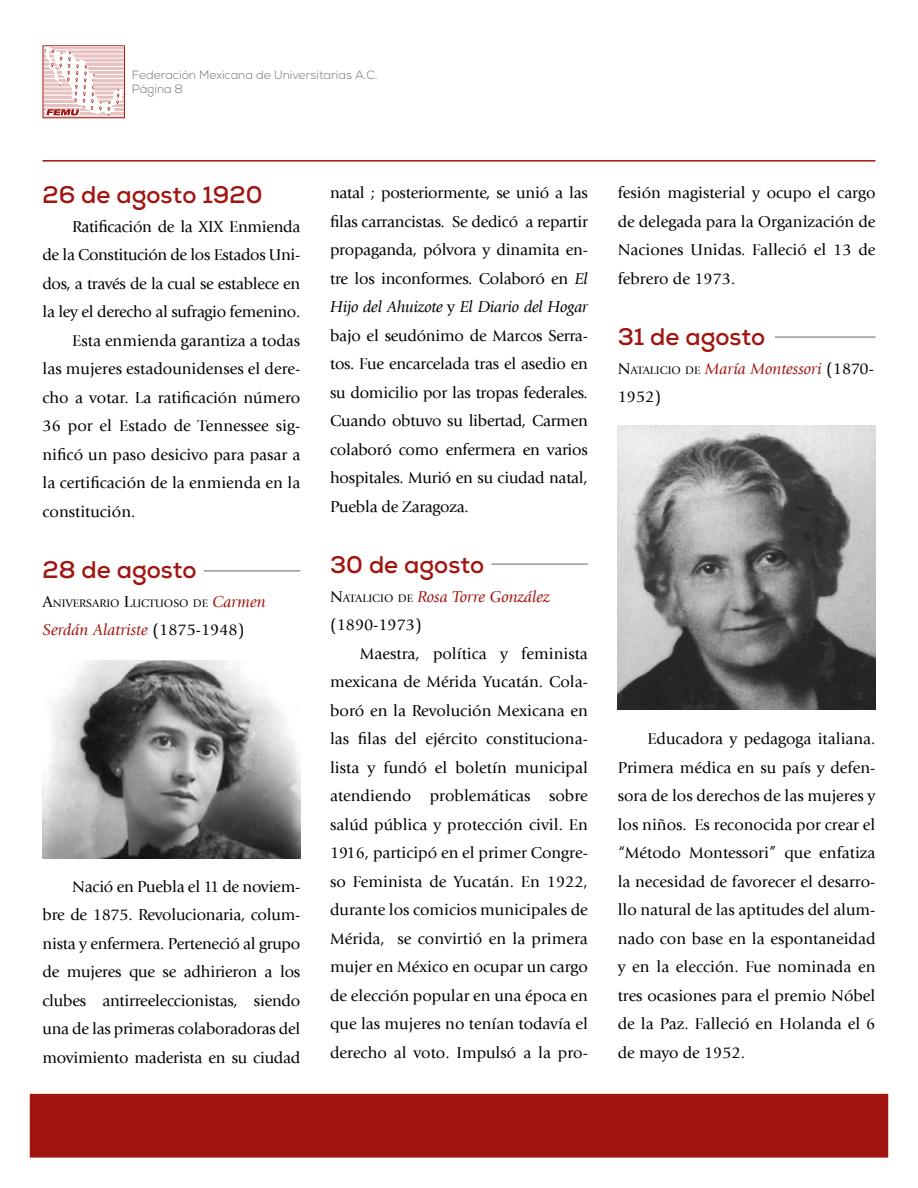
<style>
.page{position:relative;width:918px;height:1188px;background:#fff}
.page>*{position:absolute;margin:0;border:0;box-sizing:border-box;transform-origin:0 0}
.t1{font:700 24px "Nexa";color:#a1140f}
.t2{font:16.5px/28.5px "Giovanni LT";color:#000;text-align:justify}
.t3{font:16.5px "Giovanni LT";letter-spacing:-.02em;color:#000}
.t4{font:italic 16.5px/28.5px "Giovanni LT";color:#a1140f}
.t5{font:300 12px/14.4px "Nexa";color:#707070}
.t6{font:11.55px "Giovanni LT";color:#000}
.s1{font-size:16.5px}
.s2{font-style:italic;font-size:16.5px;color:#a1140f}
.s3{font-style:normal;color:#000}
.s4{font-style:italic}
.s5{font-style:normal;font-size:11.55px;color:#000}
</style>
<div class="page">
<svg style="left:43px;top:45px;width:82px;height:73px"></svg>
<hr style="left:43px;top:160px;width:832px;height:2px;background:#a1140f">
<div style="left:30px;top:1094px;width:858px;height:64px;background:#a1140f"></div>
<hr style="left:775px;top:336px;width:100px;height:2px;background:#000">
<hr style="left:491px;top:563px;width:97px;height:2px;background:#000">
<hr style="left:204px;top:570px;width:96px;height:2px;background:#000">
<img style="left:43px;top:661px;width:257px;height:198px">
<img style="left:618px;top:426px;width:257px;height:283px">
<p class="t5" style="left:132px;top:68px;width:247px">Federación Mexicana de Universitarias A.C.<br>Página 8</p>
<h1 class="t1" style="left:43px;top:180px;width:222px">26 de agosto 1920</h1>
<p class="t3" style="left:72px;top:217px;width:230px">Ratificación de la XIX Enmienda</p>
<p class="t3" style="left:43px;top:246px;width:259px">de la Constitución de los Estados Uni-</p>
<p class="t3" style="left:43px;top:274px;width:259px">dos, a través de la cual se establece en</p>
<p class="t3" style="left:43px;top:303px;width:259px">la ley el derecho al sufragio femenino.</p>
<p class="t2" style="left:72px;top:326px;width:230px">Esta enmienda garantiza a todas</p>
<p class="t2" style="left:43px;top:355px;width:259px">las mujeres estadounidenses el dere-</p>
<p class="t2" style="left:43px;top:383px;width:259px">cho a votar. La ratificación número</p>
<p class="t2" style="left:43px;top:412px;width:259px">36 por el Estado de Tennessee sig-</p>
<p class="t2" style="left:43px;top:440px;width:259px">nificó un paso desicivo para pasar a</p>
<p class="t2" style="left:43px;top:469px;width:259px">la certificación de la enmienda en la</p>
<p class="t2" style="left:43px;top:497px;width:94px">constitución.</p>
<h1 class="t1" style="left:43px;top:555px;width:156px">28 de agosto</h1>
<p class="t6" style="left:43px;top:596px;width:225px"><span class="s1">A</span>NIVERSARIO <span class="s1">L</span>UCTUOSO DE <span class="s2">Carmen</span></p>
<p class="t4" style="left:43px;top:616px;width:204px">Serdán Alatriste <span class="s3">(1875-1948)</span></p>
<p class="t2" style="left:43px;top:872px;width:259px;text-indent:30px">Nació en Puebla el 11 de noviem&shy;bre de 1875. Revolucionaria, colum&shy;nista y enfermera. Perteneció al grupo de mujeres que se adhirieron a los clubes antirreeleccionistas, siendo una de las primeras colaboradoras del movimiento maderista en su ciudad</p>
<p class="t2" style="left:330px;top:179px;width:259px">natal ; posteriormente, se unió a las filas carrancistas. Se dedicó a repartir propaganda, pólvora y dinamita en&shy;tre los inconformes. Colaboró en <span class="s4">El Hijo del Ahuizote</span> y <span class="s4">El Diario del Hogar </span>bajo el seudónimo de Marcos Serra&shy;tos. Fue encarcelada tras el asedio en su domicilio por las tropas federales.<br>Cuando obtuvo su libertad, Carmen colaboró como enfermera en varios hospitales. Murió en su ciudad natal, Puebla de Zaragoza.</p>
<h1 class="t1" style="left:330px;top:549px;width:156px">30 de agosto</h1>
<p class="t4" style="left:330px;top:582px;width:221px"><span class="s3">N</span><span class="s5">ATALICIO DE</span> Rosa Torre González <span class="s3">(1890-1973)</span></p>
<p class="t2" style="left:330px;top:639px;width:259px;text-indent:30px">Maestra, política y feminista mexicana de Mérida Yucatán. Cola&shy;boró en la Revolución Mexicana en las filas del ejército constituciona&shy;lista y fundó el boletín municipal atendiendo problemáticas sobre salúd pública y protección civil. En 1916, participó en el primer Congre&shy;so Feminista de Yucatán. En 1922, durante los comicios municipales de Mérida, se convirtió en la primera mujer en México en ocupar un cargo de elección popular en una época en que las mujeres no tenían todavía el derecho al voto. Impulsó a la pro-</p>
<p class="t2" style="left:618px;top:179px;width:259px">fesión magisterial y ocupo el cargo de delegada para la Organización de Naciones Unidas. Falleció el 13 de febrero de 1973.</p>
<h1 class="t1" style="left:618px;top:321px;width:149px">31 de agosto</h1>
<p class="t4" style="left:618px;top:354px;width:258px"><span class="s3">N</span><span class="s5">ATALICIO DE</span> María Montessori <span class="s3">(1870-<br>1952)</span></p>
<p class="t2" style="left:618px;top:725px;width:259px;text-indent:30px">Educadora y pedagoga italiana.<br>Primera médica en su país y defen&shy;sora de los derechos de las mujeres y los niños. Es reconocida por crear el “Método Montessori” que enfatiza la necesidad de favorecer el desarro&shy;llo natural de las aptitudes del alum&shy;nado con base en la espontaneidad y en la elección. Fue nominada en tres ocasiones para el premio Nóbel de la Paz. Falleció en Holanda el 6 de mayo de 1952.</p>
</div>
